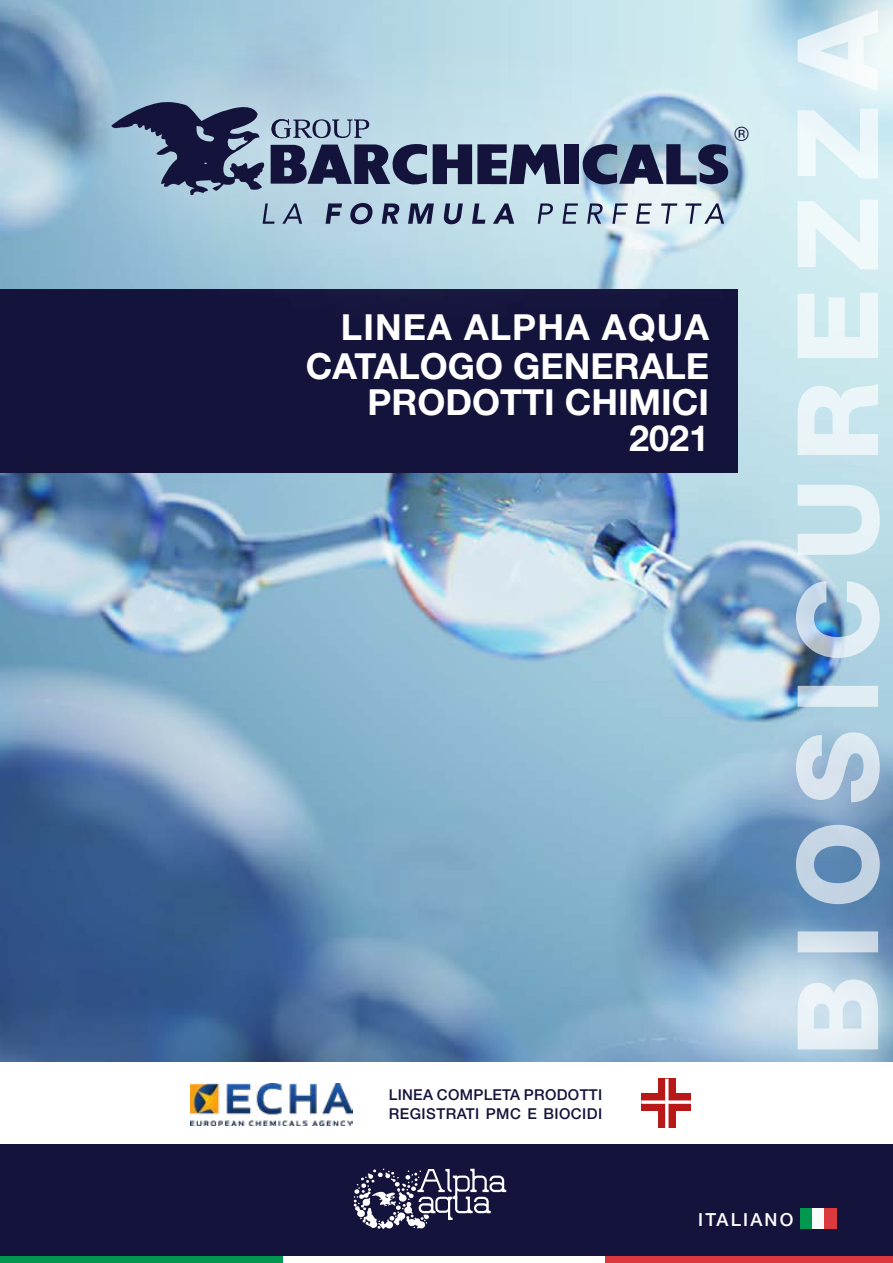
<style>
.page{position:relative;width:893px;height:1263px;background:#fff}
.page>*{position:absolute;margin:0;border:0;box-sizing:border-box;transform-origin:0 0}
.t1{font:700 36px/36px "Helvetica Neue LT Std";color:#fff;text-align:right}
.t2{font:700 36px "Helvetica Neue LT Std";letter-spacing:.03em;color:#fff}
.t3{font:19.95px "Helvetica";color:#14133b}
.t4{font:500 18px "Helvetica Neue LT Std";letter-spacing:.12em;color:#fff}
.t5{font:500 15px/18.9px "Helvetica Neue LT Std";letter-spacing:.02em;color:#14133b}
</style>
<div class="page">
<img style="left:0;top:0;width:893px;height:1062px">
<div style="left:0;top:289px;width:737px;height:184px;background:#14133b"></div>
<div style="left:0;top:1255px;width:283px;height:8px;background:#00974e"></div>
<div style="left:605px;top:1255px;width:288px;height:8px;background:#db393e"></div>
<div style="left:14px;top:0;width:833px;height:338px;background:#fff;opacity:.9"></div>
<div style="left:564px;top:144px;width:15px;height:40px;background:#14133b"></div>
<svg style="left:581px;top:143px;width:147px;height:43px;background:#596784"></svg>
<svg style="left:433px;top:144px;width:128px;height:40px;background:#49506e"></svg>
<svg style="left:111px;top:100px;width:316px;height:95px;background:#7789a2"></svg>
<svg style="left:263px;top:203px;width:461px;height:21px;background:#99abbd"></svg>
<div style="left:658px;top:1079px;width:18px;height:49px;background:#b91818"></div>
<div style="left:641px;top:1093px;width:50px;height:18px;background:#b91818"></div>
<svg style="left:641px;top:1100px;width:50px;height:4px"></svg>
<hr style="left:665px;top:1079px;width:3px;height:49px;background:#fff">
<img style="left:191px;top:1084px;width:161px;height:41px">
<div style="left:0;top:1144px;width:893px;height:111px;background:#14133b"></div>
<div style="left:800px;top:1209px;width:12px;height:20px;background:#00974e"></div>
<div style="left:812px;top:1209px;width:12px;height:20px;background:#f9fafa"></div>
<div style="left:824px;top:1209px;width:12px;height:20px;background:#db393e"></div>
<svg style="left:353px;top:1169px;width:153px;height:60px"></svg>
<svg style="left:796px;top:10px;width:84px;height:1039px;background:#bdd7e5"></svg>
<h2 class="t3" style="left:734px;top:119px;width:16px">®</h2>
<h1 class="t2" style="left:341px;top:305px;width:370px">LINEA ALPHA AQUA</h1>
<h1 class="t1" style="left:306px;top:347px;width:405px">CATALOGO GENERALE<br>PRODOTTI CHIMICI<br>2021</h1>
<p class="t5" style="left:389px;top:1085px;width:215px">LINEA COMPLETA PRODOTTI<br>REGISTRATI PMC E BIOCIDI</p>
<p class="t4" style="left:698px;top:1208px;width:97px">ITALIANO</p>
</div>
